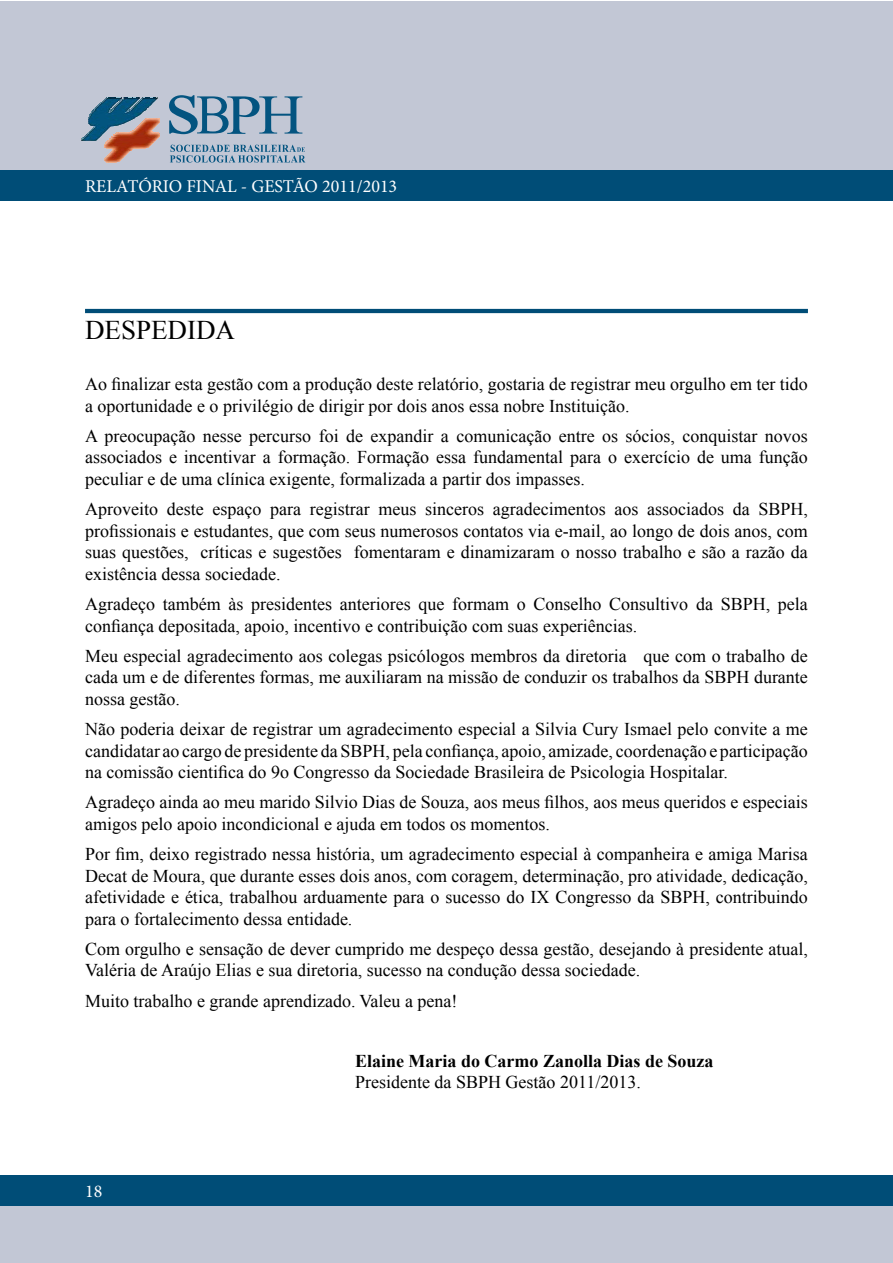
<style>
.page{position:relative;width:893px;height:1263px;background:#fff}
.page>*{position:absolute;margin:0;border:0;box-sizing:border-box;transform-origin:0 0}
.t1{font:27px "Times New Roman";color:#000}
.t2{font:18px/21.6px "Times New Roman";color:#000;text-align:justify}
.t3{font:700 18px "Times New Roman";color:#000}
.t4{font:18px "Minion Pro";color:#fff}
</style>
<div class="page">
<div style="left:1px;top:1px;width:892px;height:169px;background:#c2c7d5"></div>
<div style="left:1px;top:1201px;width:892px;height:62px;background:#c2c7d5"></div>
<svg style="left:105px;top:149px;width:28px;height:14px"></svg>
<img style="left:104px;top:144px;width:47px;height:5px">
<img style="left:106px;top:142px;width:47px;height:2px">
<img style="left:108px;top:140px;width:47px;height:2px">
<img style="left:119px;top:138px;width:39px;height:2px">
<img style="left:119px;top:137px;width:40px;height:1px">
<img style="left:119px;top:135px;width:40px;height:2px">
<img style="left:119px;top:134px;width:40px;height:1px">
<img style="left:119px;top:133px;width:40px;height:1px">
<svg style="left:81px;top:125px;width:38px;height:16px"></svg>
<img style="left:89px;top:123px;width:36px;height:2px">
<img style="left:88px;top:117px;width:48px;height:6px">
<svg style="left:131px;top:118px;width:29px;height:15px"></svg>
<img style="left:90px;top:113px;width:51px;height:4px">
<img style="left:92px;top:112px;width:51px;height:2px">
<svg style="left:93px;top:97px;width:64px;height:15px"></svg>
<svg style="left:169px;top:95px;width:133px;height:39px"></svg>
<svg style="left:170px;top:145px;width:135px;height:18px"></svg>
<div style="left:0;top:171px;width:893px;height:30px;background:#004d77"></div>
<div style="left:0;top:1176px;width:893px;height:30px;background:#004d77"></div>
<hr style="left:85px;top:309px;width:723px;height:4px;background:#004d77">
<p class="t4" style="left:85px;top:174px;width:314px">RELATÓRIO FINAL - GESTÃO 2011/2013</p>
<h1 class="t1" style="left:85px;top:311px;width:151px">DESPEDIDA</h1>
<p class="t2" style="left:85px;top:373px;width:724px">Ao finalizar esta gestão com a produção deste relatório, gostaria de registrar meu orgulho em ter tido a oportunidade e o privilégio de dirigir por dois anos essa nobre Instituição.</p>
<p class="t2" style="left:85px;top:424px;width:724px">A preocupação nesse percurso foi de expandir a comunicação entre os sócios, conquistar novos associados e incentivar a formação. Formação essa fundamental para o exercício de uma função peculiar e de uma clínica exigente, formalizada a partir dos impasses.</p>
<p class="t2" style="left:85px;top:498px;width:724px">Aproveito deste espaço para registrar meus sinceros agradecimentos aos associados da SBPH, profissionais e estudantes, que com seus numerosos contatos via e-mail, ao longo de dois anos, com suas questões, críticas e sugestões fomentaram e dinamizaram o nosso trabalho e são a razão da existência dessa sociedade.</p>
<p class="t2" style="left:85px;top:592px;width:724px">Agradeço também às presidentes anteriores que formam o Conselho Consultivo da SBPH, pela confiança depositada, apoio, incentivo e contribuição com suas experiências.</p>
<p class="t2" style="left:85px;top:644px;width:724px">Meu especial agradecimento aos colegas psicólogos membros da diretoria que com o trabalho de cada um e de diferentes formas, me auxiliaram na missão de conduzir os trabalhos da SBPH durante nossa gestão.</p>
<p class="t2" style="left:85px;top:717px;width:724px">Não poderia deixar de registrar um agradecimento especial a Silvia Cury Ismael pelo convite a me candidatar ao cargo de presidente da SBPH, pela confiança, apoio, amizade, coordenação e participação na comissão cientifica do 9o Congresso da Sociedade Brasileira de Psicologia Hospitalar.</p>
<p class="t2" style="left:85px;top:791px;width:724px">Agradeço ainda ao meu marido Silvio Dias de Souza, aos meus filhos, aos meus queridos e especiais amigos pelo apoio incondicional e ajuda em todos os momentos.</p>
<p class="t2" style="left:85px;top:842px;width:724px">Por fim, deixo registrado nessa história, um agradecimento especial à companheira e amiga Marisa Decat de Moura, que durante esses dois anos, com coragem, determinação, pro atividade, dedicação, afetividade e ética, trabalhou arduamente para o sucesso do IX Congresso da SBPH, contribuindo para o fortalecimento dessa entidade.</p>
<p class="t2" style="left:85px;top:937px;width:724px">Com orgulho e sensação de dever cumprido me despeço dessa gestão, desejando à presidente atual,<br>Valéria de Araújo Elias e sua diretoria, sucesso na condução dessa sociedade.</p>
<p class="t2" style="left:85px;top:989px;width:374px">Muito trabalho e grande aprendizado. Valeu a pena!</p>
<p class="t4" style="left:85px;top:1179px;width:19px">18</p>
<p class="t3" style="left:355px;top:1048px;width:360px">Elaine Maria do Carmo Zanolla Dias de Souza</p>
<p class="t2" style="left:355px;top:1071px;width:287px">Presidente da SBPH Gestão 2011/2013.</p>
</div>
